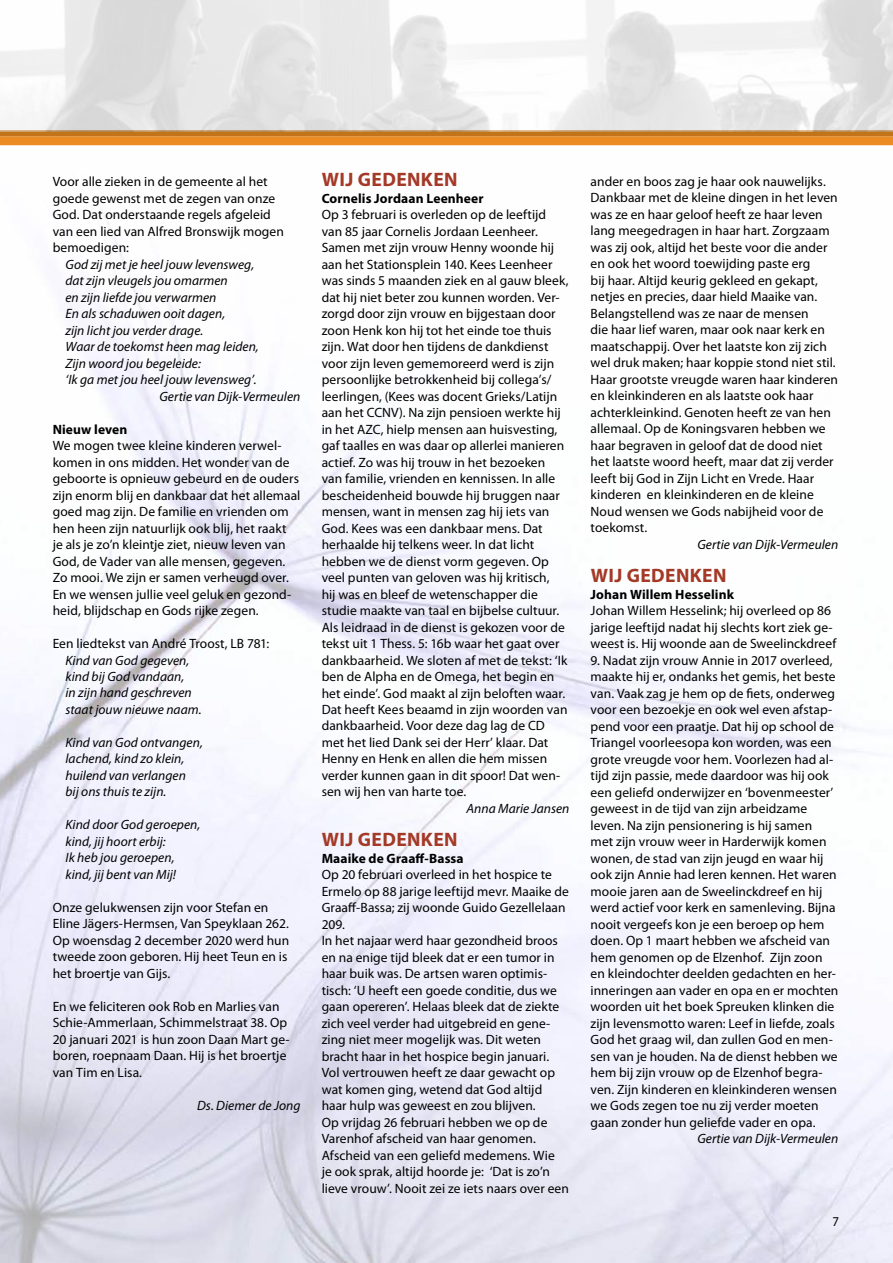
<style>
.page{position:relative;width:893px;height:1263px;background:#fff}
.page>*{position:absolute;margin:0;border:0;box-sizing:border-box;transform-origin:0 0}
.t1{font:700 19.5px "Myriad Pro";letter-spacing:.02em;color:#a43927}
.t2{font:13.5px/16.5px "Myriad Pro";letter-spacing:.005em;color:#000}
.t3{font:italic 13.5px/16.5px "Myriad Pro";letter-spacing:.005em;color:#000}
.t4{font:700 13.5px "Myriad Pro";letter-spacing:.01em;color:#000}
.t5{font:13.5px "Myriad Pro";letter-spacing:.005em;color:#000;scale:.95 1}
</style>
<div class="page">
<img style="left:0;top:145px;width:893px;height:1118px">
<div style="left:0;top:136px;width:893px;height:9px;background:#eb8c23"></div>
<div style="left:0;top:130px;width:893px;height:6px;background:#c2741b"></div>
<img style="left:0;top:0;width:893px;height:132px">
<p class="t2" style="left:53px;top:173px;width:233px">Voor alle zieken in de gemeente al het goede gewenst met de zegen van onze<br>God. Dat onderstaande regels afgeleid van een lied van Alfred Bronswijk mogen bemoedigen:</p>
<p class="t3" style="left:65px;top:255px;width:190px">God zij met je heel jouw levensweg,</p>
<p class="t3" style="left:65px;top:272px;width:164px">dat zijn vleugels jou omarmen</p>
<p class="t3" style="left:65px;top:288px;width:152px">en zijn liefde jou verwarmen</p>
<p class="t3" style="left:65px;top:305px;width:161px">En als schaduwen ooit dagen,</p>
<p class="t3" style="left:65px;top:321px;width:139px">zijn licht jou verder drage.</p>
<p class="t3" style="left:65px;top:338px;width:195px">Waar de toekomst heen mag leiden,</p>
<p class="t3" style="left:65px;top:354px;width:137px">Zijn woord jou begeleide:</p>
<p class="t3" style="left:65px;top:371px;width:193px">‘Ik ga met jou heel jouw levensweg’.</p>
<p class="t3" style="left:159px;top:387px;width:142px">Gertie van Dijk-Vermeulen</p>
<p class="t4" style="left:53px;top:420px;width:76px">Nieuw leven</p>
<p class="t2" style="left:53px;top:437px;width:249px">We mogen twee kleine kinderen verwel&shy;komen in ons midden. Het wonder van de geboorte is opnieuw gebeurd en de ouders zijn enorm blij en dankbaar dat het allemaal goed mag zijn. De familie en vrienden om hen heen zijn natuurlijk ook blij, het raakt<br>je als je zo’n kleintje ziet, nieuw leven van God, de Vader van alle mensen, gegeven.<br>Zo mooi. We zijn er samen verheugd over.<br>En we wensen jullie veel geluk en gezond&shy;heid, blijdschap en Gods rijke zegen.</p>
<p class="t2" style="left:53px;top:635px;width:218px">Een liedtekst van André Troost, LB 781:</p>
<p class="t3" style="left:65px;top:651px;width:138px">Kind van God gegeven, kind bij God vandaan,<br>in zijn hand geschreven staat jouw nieuwe naam.</p>
<p class="t3" style="left:65px;top:734px;width:139px">Kind van God ontvangen, lachend, kind zo klein, huilend van verlangen<br>bij ons thuis te zijn.</p>
<p class="t3" style="left:65px;top:816px;width:136px">Kind door God geroepen, kind, jij hoort erbij:<br>Ik heb jou geroepen, kind, jij bent van Mij!</p>
<p class="t2" style="left:53px;top:899px;width:238px">Onze gelukwensen zijn voor Stefan en Eline Jägers-Hermsen, Van Speyklaan 262.<br>Op woensdag 2 december 2020 werd hun tweede zoon geboren. Hij heet Teun en is het broertje van Gijs.</p>
<p class="t2" style="left:53px;top:998px;width:238px">En we feliciteren ook Rob en Marlies van Schie-Ammerlaan, Schimmelstraat 38. Op 20 januari 2021 is hun zoon Daan Mart ge&shy;boren, roepnaam Daan. Hij is het broertje van Tim en Lisa.</p>
<p class="t3" style="left:197px;top:1097px;width:105px">Ds. Diemer de Jong</p>
<h1 class="t1" style="left:322px;top:167px;width:137px">Wij gedenken</h1>
<p class="t4" style="left:322px;top:189px;width:164px">Cornelis Jordaan Leenheer</p>
<p class="t2" style="left:322px;top:206px;width:248px">Op 3 februari is overleden op de leeftijd van 85 jaar Cornelis Jordaan Leenheer.<br>Samen met zijn vrouw Henny woonde hij aan het Stationsplein 140. Kees Leenheer was sinds 5 maanden ziek en al gauw bleek, dat hij niet beter zou kunnen worden. Ver&shy;zorgd door zijn vrouw en bijgestaan door zoon Henk kon hij tot het einde toe thuis zijn. Wat door hen tijdens de dankdienst voor zijn leven gememoreerd werd is zijn persoonlijke betrokkenheid bij collega’s/ leerlingen, (Kees was docent Grieks/Latijn aan het CCNV). Na zijn pensioen werkte hij in het AZC, hielp mensen aan huisvesting, gaf taalles en was daar op allerlei manieren actief. Zo was hij trouw in het bezoeken van familie, vrienden en kennissen. In alle bescheidenheid bouwde hij bruggen naar mensen, want in mensen zag hij iets van God. Kees was een dankbaar mens. Dat herhaalde hij telkens weer. In dat licht hebben we de dienst vorm gegeven. Op veel punten van geloven was hij kritisch,<br>hij was en bleef de wetenschapper die studie maakte van taal en bijbelse cultuur.<br>Als leidraad in de dienst is gekozen voor de tekst uit 1 Thess. 5: 16b waar het gaat over dankbaarheid. We sloten af met de tekst: ‘Ik ben de Alpha en de Omega, het begin en het einde’. God maakt al zijn beloften waar.<br>Dat heeft Kees beaamd in zijn woorden van dankbaarheid. Voor deze dag lag de CD met het lied Dank sei der Herr’ klaar. Dat Henny en Henk en allen die hem missen verder kunnen gaan in dit spoor! Dat wen&shy;sen wij hen van harte toe.</p>
<p class="t3" style="left:466px;top:800px;width:104px">Anna Marie Jansen</p>
<h1 class="t1" style="left:322px;top:827px;width:137px">Wij gedenken</h1>
<p class="t4" style="left:322px;top:849px;width:144px">Maaike de Graaff-Bassa</p>
<p class="t2" style="left:322px;top:866px;width:249px">Op 20 februari overleed in het hospice te Ermelo op 88 jarige leeftijd mevr. Maaike de Graaff-Bassa; zij woonde Guido Gezellelaan 209.<br>In het najaar werd haar gezondheid broos en na enige tijd bleek dat er een tumor in haar buik was. De artsen waren optimis&shy;tisch: ‘U heeft een goede conditie, dus we gaan opereren’. Helaas bleek dat de ziekte zich veel verder had uitgebreid en gene&shy;zing niet meer mogelijk was. Dit weten bracht haar in het hospice begin januari.<br>Vol vertrouwen heeft ze daar gewacht op wat komen ging, wetend dat God altijd haar hulp was geweest en zou blijven.<br>Op vrijdag 26 februari hebben we op de Varenhof afscheid van haar genomen.<br>Afscheid van een geliefd medemens. Wie<br>je ook sprak, altijd hoorde je: ‘Dat is zo’n lieve vrouw’. Nooit zei ze iets naars over een</p>
<p class="t2" style="left:591px;top:173px;width:249px">ander en boos zag je haar ook nauwelijks.<br>Dankbaar met de kleine dingen in het leven was ze en haar geloof heeft ze haar leven lang meegedragen in haar hart. Zorgzaam was zij ook, altijd het beste voor die ander en ook het woord toewijding paste erg<br>bij haar. Altijd keurig gekleed en gekapt, netjes en precies, daar hield Maaike van.<br>Belangstellend was ze naar de mensen<br>die haar lief waren, maar ook naar kerk en maatschappij. Over het laatste kon zij zich wel druk maken; haar koppie stond niet stil.<br>Haar grootste vreugde waren haar kinderen en kleinkinderen en als laatste ook haar achterkleinkind. Genoten heeft ze van hen allemaal. Op de Koningsvaren hebben we haar begraven in geloof dat de dood niet het laatste woord heeft, maar dat zij verder leeft bij God in Zijn Licht en Vrede. Haar kinderen en kleinkinderen en de kleine Noud wensen we Gods nabijheid voor de toekomst.</p>
<p class="t3" style="left:697px;top:536px;width:142px">Gertie van Dijk-Vermeulen</p>
<h1 class="t1" style="left:591px;top:563px;width:137px">Wij gedenken</h1>
<p class="t4" style="left:591px;top:585px;width:145px">Johan Willem Hesselink</p>
<p class="t2" style="left:591px;top:602px;width:247px">Johan Willem Hesselink; hij overleed op 86 jarige leeftijd nadat hij slechts kort ziek ge&shy;weest is. Hij woonde aan de Sweelinckdreef</p>
<p class="t2" style="left:591px;top:651px;width:249px">9. Nadat zijn vrouw Annie in 2017 overleed, maakte hij er, ondanks het gemis, het beste van. Vaak zag je hem op de fiets, onderweg voor een bezoekje en ook wel even afstap&shy;pend voor een praatje. Dat hij op school de Triangel voorleesopa kon worden, was een grote vreugde voor hem. Voorlezen had al&shy;tijd zijn passie, mede daardoor was hij ook een geliefd onderwijzer en ‘bovenmeester’ geweest in de tijd van zijn arbeidzame leven. Na zijn pensionering is hij samen met zijn vrouw weer in Harderwijk komen wonen, de stad van zijn jeugd en waar hij ook zijn Annie had leren kennen. Het waren mooie jaren aan de Sweelinckdreef en hij werd actief voor kerk en samenleving. Bijna nooit vergeefs kon je een beroep op hem doen. Op 1 maart hebben we afscheid van hem genomen op de Elzenhof. Zijn zoon en kleindochter deelden gedachten en her&shy;inneringen aan vader en opa en er mochten woorden uit het boek Spreuken klinken die zijn levensmotto waren: Leef in liefde, zoals God het graag wil, dan zullen God en men&shy;sen van je houden. Na de dienst hebben we hem bij zijn vrouw op de Elzenhof begra&shy;ven. Zijn kinderen en kleinkinderen wensen we Gods zegen toe nu zij verder moeten gaan zonder hun geliefde vader en opa.</p>
<p class="t3" style="left:697px;top:1130px;width:142px">Gertie van Dijk-Vermeulen</p>
<p class="t5" style="left:832px;top:1213px;width:8px">7</p>
</div>
